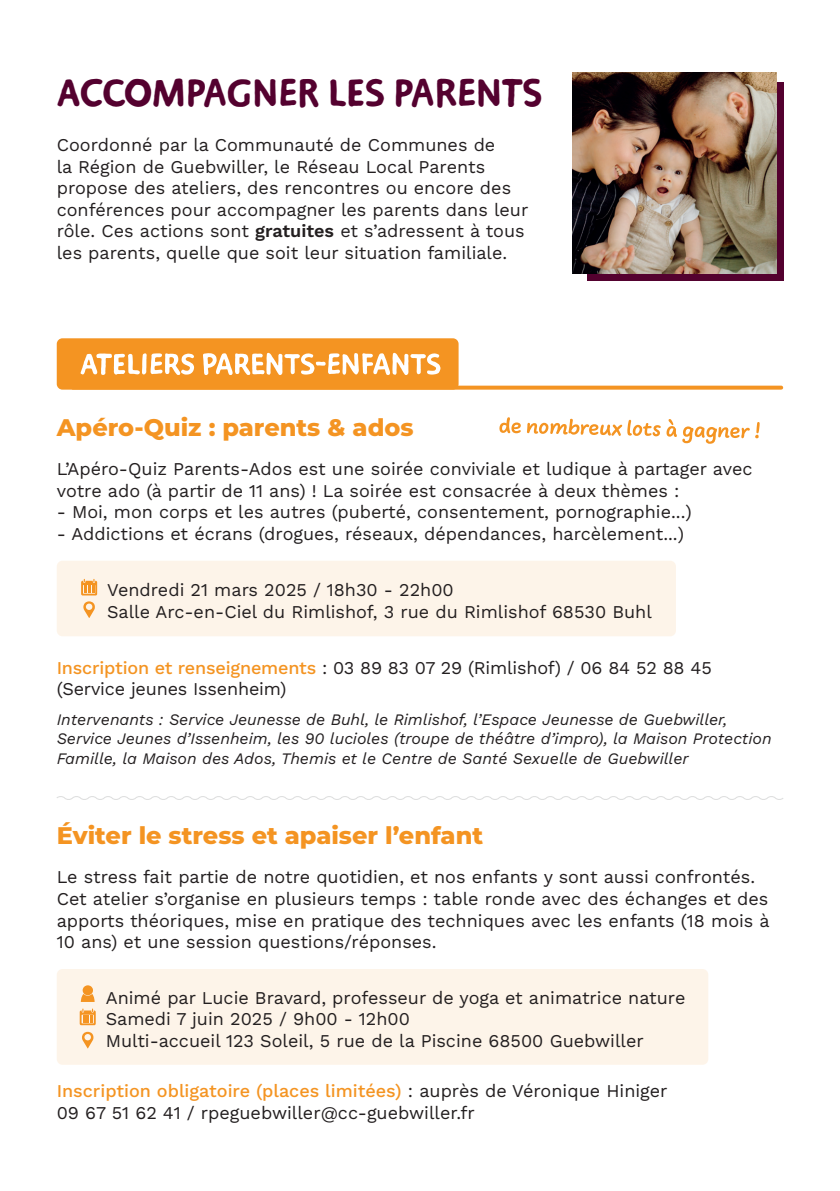
<style>
.page{position:relative;width:840px;height:1191px;background:#fff}
.page>*{position:absolute;margin:0;border:0;box-sizing:border-box;transform-origin:0 0}
.t1{font:700 44px "Duper";letter-spacing:.01em;color:#54012f}
.t2{font:800 24px "Montserrat";color:#f49422}
.t3{font:18px/21.6px "Work Sans";color:#231f20}
.t4{font:italic 16px/19.2px "Work Sans";color:#231f20}
.s1{font-weight:600}
.s2{font-weight:500;color:#f49422}
</style>
<div class="page">
<svg style="left:56px;top:796px;width:728px;height:4px"></svg>
<svg style="left:456px;top:385px;width:324px;height:4px"></svg>
<div style="left:57px;top:338px;width:401px;height:52px;background:#f49422;border-radius:6px"></div>
<div style="left:57px;top:969px;width:651px;height:95px;background:#fdf4e9;border-radius:6px"></div>
<svg style="left:81px;top:353px;width:359px;height:22px"></svg>
<svg style="left:586px;top:82px;width:196px;height:198px;background:#642040"></svg>
<img style="left:572px;top:73px;width:203px;height:200px">
<svg style="left:80px;top:1008px;width:16px;height:17px"></svg>
<svg style="left:82px;top:1031px;width:11px;height:17px"></svg>
<svg style="left:81px;top:985px;width:14px;height:17px"></svg>
<div style="left:57px;top:560px;width:618px;height:76px;background:#fdf4e9;border-radius:6px"></div>
<svg style="left:81px;top:579px;width:16px;height:16px"></svg>
<svg style="left:83px;top:601px;width:12px;height:17px"></svg>
<svg style="left:499px;top:417px;width:260px;height:27px"></svg>
<h1 class="t1" style="left:57px;top:67px;width:486px">ACCOMPAGNER LES PARENTS</h1>
<p class="t3" style="left:57px;top:133px;width:473px">Coordonné par la Communauté de Communes de<br>la Région de Guebwiller, le Réseau Local Parents propose des ateliers, des rencontres ou encore des conférences pour accompagner les parents dans leur rôle. Ces actions sont <span class="s1">gratuites</span> et s’adressent à tous les parents, quelle que soit leur situation familiale.</p>
<h2 class="t2" style="left:57px;top:409px;width:358px">Apéro-Quiz : parents &amp; ados</h2>
<p class="t3" style="left:57px;top:457px;width:697px">L’Apéro-Quiz Parents-Ados est une soirée conviviale et ludique à partager avec votre ado (à partir de 11 ans) ! La soirée est consacrée à deux thèmes :</p>
<p class="t3" style="left:57px;top:500px;width:636px">- Moi, mon corps et les autres (puberté, consentement, pornographie...)</p>
<p class="t3" style="left:57px;top:522px;width:628px">- Addictions et écrans (drogues, réseaux, dépendances, harcèlement...)</p>
<p class="t3" style="left:107px;top:578px;width:546px">Vendredi 21 mars 2025 / 18h30 - 22h00<br>Salle Arc-en-Ciel du Rimlishof, 3 rue du Rimlishof 68530 Buhl</p>
<p class="t3" style="left:57px;top:656px;width:656px"><span class="s2">Inscription et renseignements</span> : 03 89 83 07 29 (Rimlishof) / 06 84 52 88 45 (Service jeunes Issenheim)</p>
<p class="t4" style="left:57px;top:709px;width:716px">Intervenants : Service Jeunesse de Buhl, le Rimlishof, l’Espace Jeunesse de Guebwiller,<br>Service Jeunes d’Issenheim, les 90 lucioles (troupe de théâtre d’impro), la Maison Protection<br>Famille, la Maison des Ados, Themis et le Centre de Santé Sexuelle de Guebwiller</p>
<h2 class="t2" style="left:57px;top:818px;width:427px">Éviter le stress et apaiser l’enfant</h2>
<p class="t3" style="left:57px;top:865px;width:714px">Le stress fait partie de notre quotidien, et nos enfants y sont aussi confrontés.<br>Cet atelier s’organise en plusieurs temps : table ronde avec des échanges et des apports théoriques, mise en pratique des techniques avec les enfants (18 mois à 10 ans) et une session questions/réponses.</p>
<p class="t3" style="left:106px;top:986px;width:580px">Animé par Lucie Bravard, professeur de yoga et animatrice nature<br>Samedi 7 juin 2025 / 9h00 - 12h00<br>Multi-accueil 123 Soleil, 5 rue de la Piscine 68500 Guebwiller</p>
<p class="t3" style="left:57px;top:1079px;width:612px"><span class="s2">Inscription obligatoire (places limitées)</span> : auprès de Véronique Hiniger<br>09 67 51 62 41 / rpeguebwiller@cc-guebwiller.fr</p>
</div>
